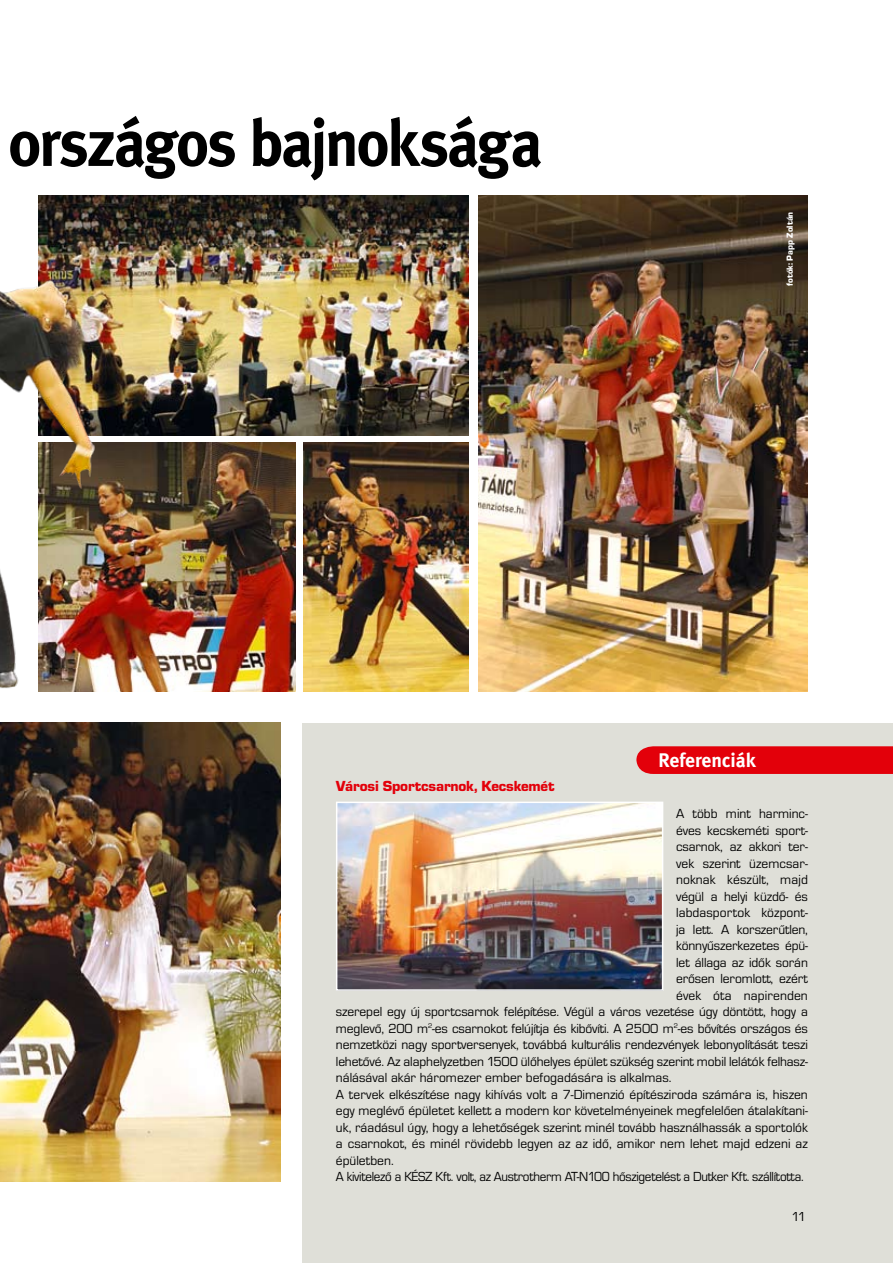
<style>
.page{position:relative;width:893px;height:1263px;background:#fff}
.page>*{position:absolute;margin:0;border:0;box-sizing:border-box;transform-origin:0 0}
.t1{font:66px "Meta Bold CE";letter-spacing:-.04em;color:#000;scale:.95 1}
.t2{font:19.65px "Meta Bold CE";letter-spacing:-.005em;color:#fff}
.t3{font:15.15px "Eurostile TCE Blac";letter-spacing:-.01em;color:#e3000a}
.t4{font:13.65px "Eurostile TCE";color:#000}
.t5{font:13.65px "Eurostile TCE";letter-spacing:-.025em;color:#000;scale:.96 1}
.t6{font:13.5px "Eurostile TCE";color:#000}
.t7{font:9.15px "Eurostile TCE Blac";color:#fff}
</style>
<div class="page">
<img style="left:142px;top:196px;width:327px;height:239px">
<img style="left:142px;top:443px;width:153px;height:248px">
<img style="left:0;top:195px;width:142px;height:528px">
<div style="left:302px;top:723px;width:591px;height:540px;background:#dfdfd8"></div>
<div style="left:636px;top:746px;width:257px;height:28px;background:#e3000a"></div>
<img style="left:339px;top:804px;width:321px;height:184px">
<div style="left:336px;top:801px;width:327px;height:190px;border:2px solid #fff"></div>
<img style="left:479px;top:196px;width:329px;height:495px">
<img style="left:0;top:723px;width:281px;height:458px">
<img style="left:304px;top:443px;width:165px;height:248px">
<h1 class="t1" style="left:8px;top:101px;width:564px">országos bajnoksága</h1>
<p class="t7" style="left:785px;top:286px;width:76px;rotate:-90deg">fotók: Papp Zoltán</p>
<p class="t3" style="left:336px;top:777px;width:220px">Városi Sportcsarnok, Kecskemét</p>
<h2 class="t2" style="left:658px;top:748px;width:99px">Referenciák</h2>
<p class="t4" style="left:676px;top:806px;width:133px">A több mint harminc-</p>
<p class="t4" style="left:676px;top:823px;width:133px">éves kecskeméti sport-</p>
<p class="t4" style="left:676px;top:839px;width:133px">csarnok, az akkori ter-</p>
<p class="t4" style="left:676px;top:856px;width:133px">vek szerint üzemcsar-</p>
<p class="t4" style="left:676px;top:872px;width:133px">noknak készült, majd</p>
<p class="t4" style="left:676px;top:889px;width:133px">végül a helyi küzdő- és</p>
<p class="t4" style="left:676px;top:905px;width:133px">labdasportok központ-</p>
<p class="t4" style="left:676px;top:922px;width:133px">ja lett. A korszerűtlen,</p>
<p class="t4" style="left:676px;top:938px;width:133px">könnyűszerkezetes épü-</p>
<p class="t4" style="left:676px;top:955px;width:133px">let állaga az idők során</p>
<p class="t4" style="left:676px;top:971px;width:133px">erősen leromlott, ezért</p>
<p class="t4" style="left:676px;top:988px;width:133px">évek óta napirenden</p>
<p class="t4" style="left:336px;top:1004px;width:474px">szerepel egy új sportcsarnok felépítése. Végül a város vezetése úgy döntött, hogy a</p>
<p class="t4" style="left:336px;top:1021px;width:473px">meglevő, 200 m<sup>2</sup>-es csarnokot felújítja és kibővíti. A 2500 m<sup>2</sup>-es bővítés országos és</p>
<p class="t4" style="left:336px;top:1037px;width:473px">nemzetközi nagy sportversenyek, továbbá kulturális rendezvények lebonyolítását teszi</p>
<p class="t4" style="left:336px;top:1054px;width:473px">lehetővé. Az alaphelyzetben 1 500 ülőhelyes épület szükség szerint mobil lelátók felhasz-</p>
<p class="t4" style="left:336px;top:1070px;width:337px">nálásával akár háromezer ember befogadására is alkalmas.</p>
<p class="t4" style="left:336px;top:1087px;width:473px">A tervek elkészítése nagy kihívás volt a 7-Dimenzió építésziroda számára is, hiszen</p>
<p class="t4" style="left:336px;top:1103px;width:473px">egy meglévő épületet kellett a modern kor követelményeinek megfelelően átalakítani-</p>
<p class="t4" style="left:336px;top:1120px;width:473px">uk, ráadásul úgy, hogy a lehetőségek szerint minél tovább használhassák a sportolók</p>
<p class="t4" style="left:336px;top:1136px;width:473px">a csarnokot, és minél rövidebb legyen az az idő, amikor nem lehet majd edzeni az</p>
<p class="t4" style="left:336px;top:1153px;width:59px">épületben.</p>
<p class="t5" style="left:336px;top:1169px;width:489px">A kivitelező a KÉSZ Kft. volt, az Austrotherm AT-N1 00 hőszigetelést a Dutker Kft. szállította.</p>
<p class="t6" style="left:791px;top:1209px;width:7px">11</p>
</div>
